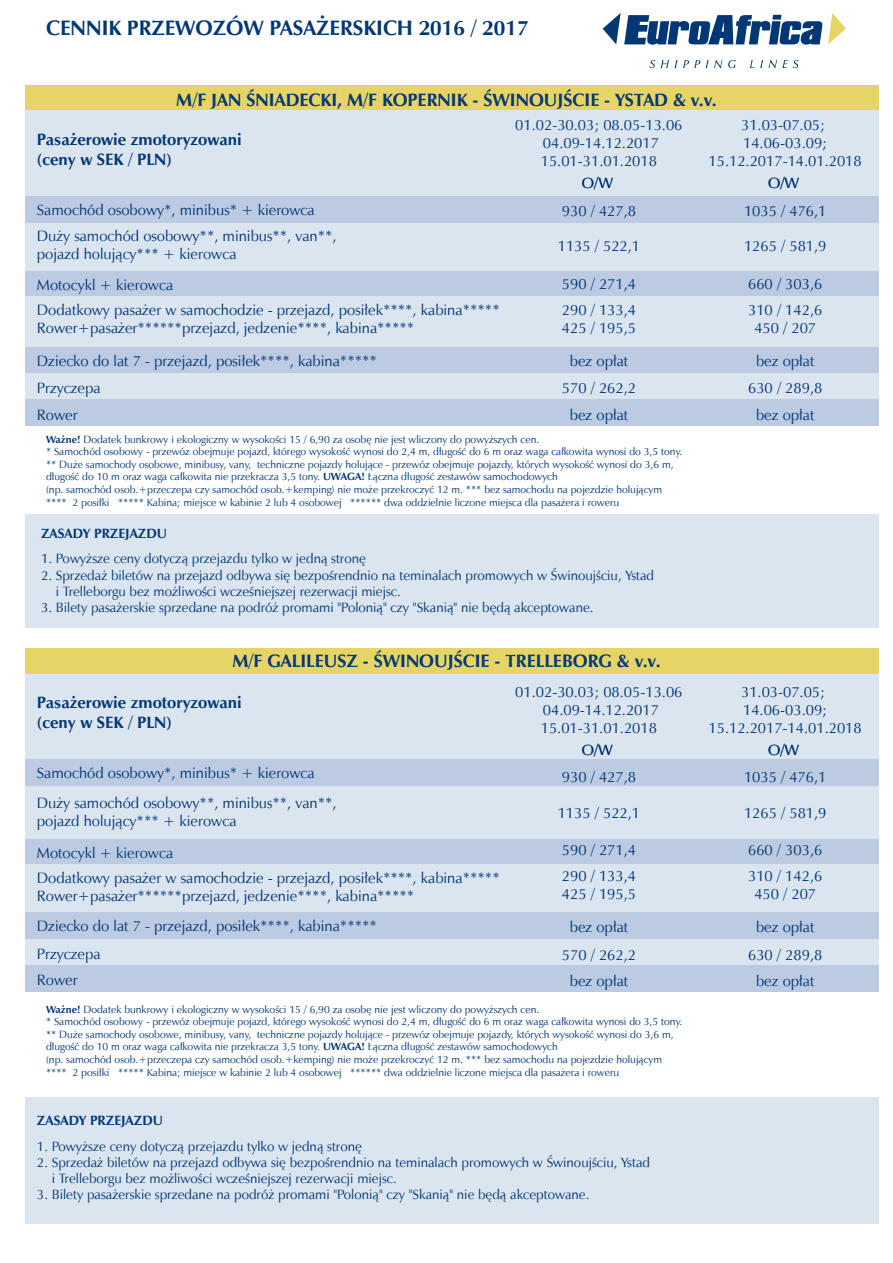
<style>
.page{position:relative;width:893px;height:1263px;background:#fff}
.page>*{position:absolute;margin:0;border:0;box-sizing:border-box;transform-origin:0 0}
.t1{font:700 21px "Zapf Humnst EU";color:#013775}
.t2{font:700 18px "Zapf Humnst EU";color:#013775}
.t3{font:700 16.5px/19.8px "Zapf Humnst EU";color:#013775}
.t4{font:15px/18px "Zapf Humnst EU";color:#013775}
.t5{font:13.5px/16.2px "Zapf Humnst EU";color:#013775}
.t6{font:700 13.5px "Zapf Humnst EU";color:#013775}
.t7{font:10.5px/12.6px "Zapf Humnst EU";color:#013775}
.s1{font-weight:700}
</style>
<div class="page">
<div style="left:25px;top:1097px;width:854px;height:127px;background:#dbe5f0"></div>
<div style="left:25px;top:85px;width:854px;height:25px;background:#e6d467"></div>
<div style="left:25px;top:110px;width:854px;height:86px;background:#dbe5f0"></div>
<div style="left:25px;top:674px;width:854px;height:86px;background:#dbe5f0"></div>
<div style="left:25px;top:196px;width:854px;height:27px;background:#bccbe2"></div>
<div style="left:25px;top:270px;width:854px;height:27px;background:#bccbe2"></div>
<div style="left:25px;top:223px;width:854px;height:47px;background:#dbe5f0"></div>
<div style="left:25px;top:297px;width:854px;height:50px;background:#dbe5f0"></div>
<div style="left:25px;top:347px;width:854px;height:26px;background:#bccbe2"></div>
<div style="left:25px;top:373px;width:854px;height:27px;background:#dbe5f0"></div>
<div style="left:25px;top:400px;width:854px;height:26px;background:#bccbe2"></div>
<div style="left:25px;top:760px;width:854px;height:26px;background:#bccbe2"></div>
<div style="left:25px;top:838px;width:854px;height:26px;background:#bccbe2"></div>
<div style="left:25px;top:786px;width:854px;height:52px;background:#dbe5f0"></div>
<div style="left:25px;top:865px;width:854px;height:48px;background:#dbe5f0"></div>
<div style="left:25px;top:913px;width:854px;height:26px;background:#bccbe2"></div>
<div style="left:25px;top:939px;width:854px;height:26px;background:#dbe5f0"></div>
<div style="left:25px;top:965px;width:854px;height:27px;background:#bccbe2"></div>
<div style="left:25px;top:515px;width:854px;height:113px;background:#dbe5f0"></div>
<div style="left:25px;top:648px;width:854px;height:26px;background:#e6d467"></div>
<svg style="left:828px;top:13px;width:18px;height:31px"></svg>
<svg style="left:649px;top:60px;width:6px;height:8px"></svg>
<svg style="left:661px;top:60px;width:8px;height:8px"></svg>
<svg style="left:675px;top:60px;width:2px;height:8px"></svg>
<svg style="left:683px;top:60px;width:17px;height:8px"></svg>
<svg style="left:706px;top:60px;width:16px;height:8px"></svg>
<svg style="left:728px;top:60px;width:8px;height:8px"></svg>
<svg style="left:750px;top:60px;width:4px;height:8px"></svg>
<svg style="left:760px;top:60px;width:3px;height:8px"></svg>
<svg style="left:769px;top:60px;width:30px;height:8px"></svg>
<svg style="left:603px;top:13px;width:219px;height:32px"></svg>
<h1 class="t1" style="left:46px;top:15px;width:484px">CENNIK PRZEWOZÓW PASAŻERSKICH 2016 / 2017</h1>
<h2 class="t2" style="left:176px;top:89px;width:542px">M/F JAN ŚNIADECKI, M/F KOPERNIK - ŚWINOUJŚCIE - YSTAD &amp; v.v.</h2>
<h3 class="t3" style="left:37px;top:130px;width:206px">Pasażerowie zmotoryzowani (ceny w SEK / PLN)</h3>
<h3 class="t4" style="left:37px;top:196px;width:301px;line-height:26.2px">Samochód osobowy*, minibus* + kierowca<br>Duży samochód osobowy**, minibus**, van**,</h3>
<h3 class="t4" style="left:37px;top:238px;width:201px;line-height:31.2px">pojazd holujący*** + kierowca<br>Motocykl + kierowca</h3>
<h3 class="t4" style="left:37px;top:301px;width:464px">Dodatkowy pasażer w samochodzie - przejazd, posiłek****, kabina*****<br>Rower+pasażer******przejazd, jedzenie****, kabina*****</h3>
<h3 class="t4" style="left:37px;top:352px;width:342px">Dziecko do lat 7 - przejazd, posiłek****, kabina*****</h3>
<h3 class="t4" style="left:515px;top:116px;width:169px;text-align:center">01.02-30.03; 08.05-13.06<br>04.09-14.12.2017<br>15.01-31.01.2018</h3>
<h3 class="t4" style="left:562px;top:202px;width:76px">930 / 427,8</h3>
<h3 class="t4" style="left:708px;top:116px;width:155px;text-align:center">31.03-07.05;<br>14.06-03.09;<br>15.12.2017-14.01.2018</h3>
<h3 class="t4" style="left:744px;top:202px;width:84px">1035 / 476,1</h3>
<h3 class="t4" style="left:582px;top:174px;width:33px">O/W</h3>
<h3 class="t4" style="left:768px;top:174px;width:33px">O/W</h3>
<h3 class="t4" style="left:558px;top:237px;width:84px">1135 / 522,1</h3>
<h3 class="t4" style="left:744px;top:237px;width:84px">1265 / 581,9</h3>
<h3 class="t4" style="left:562px;top:274px;width:76px">590 / 271,4</h3>
<h3 class="t4" style="left:748px;top:274px;width:76px">660 / 303,6</h3>
<h3 class="t4" style="left:562px;top:301px;width:76px">290 / 133,4<br>425 / 195,5</h3>
<h3 class="t4" style="left:748px;top:301px;width:76px;text-align:center">310 / 142,6<br>450 / 207</h3>
<h3 class="t4" style="left:570px;top:351px;width:60px">bez opłat</h3>
<h3 class="t4" style="left:570px;top:406px;width:60px">bez opłat</h3>
<h3 class="t4" style="left:756px;top:351px;width:60px">bez opłat</h3>
<h3 class="t4" style="left:756px;top:406px;width:60px">bez opłat</h3>
<h3 class="t4" style="left:562px;top:379px;width:76px">570 / 262,2</h3>
<h3 class="t4" style="left:748px;top:379px;width:76px">630 / 289,8</h3>
<h3 class="t4" style="left:37px;top:375px;width:65px;line-height:26.2px">Przyczepa<br>Rower</h3>
<p class="t7" style="left:46px;top:433px;width:638px"><span class="s1">Ważne!</span> Dodatek bunkrowy i ekologiczny w wysokości 15 / 6,90 za osobę nie jest wliczony do powyższych cen.<br>* Samochód osobowy - przewóz obejmuje pojazd, którego wysokość wynosi do 2,4 m, długość do 6 m oraz waga całkowita wynosi do 3,5 tony. ** Duże samochody osobowe, minibusy, vany, techniczne pojazdy holujące - przewóz obejmuje pojazdy, których wysokość wynosi do 3,6 m, długość do 10 m oraz waga całkowita nie przekracza 3,5 tony. <span class="s1">UWAGA!</span> Łączna długość zestawów samochodowych<br>(np. samochód osob.+przeczepa czy samochód osob.+kemping) nie może przekroczyć 12 m. *** bez samochodu na pojezdzie holującym **** 2 posiłki ***** Kabina; miejsce w kabinie 2 lub 4 osobowej ****** dwa oddzielnie liczone miejsca dla pasażera i roweru</p>
<p class="t6" style="left:41px;top:524px;width:128px">ZASADY PRZEJAZDU</p>
<p class="t5" style="left:41px;top:551px;width:326px">1. Powyższe ceny dotyczą przejazdu tylko w jedną stronę</p>
<p class="t5" style="left:56px;top:567px;width:600px;text-indent:-15px">2. Sprzedaż biletów na przejazd odbywa się bezpośrendnio na teminalach promowych w Świnoujściu, Ystad i Trelleborgu bez możliwości wcześniejszej rezerwacji miejsc.</p>
<p class="t5" style="left:41px;top:599px;width:554px">3. Bilety pasażerskie sprzedane na podróż promami "Polonią" czy "Skanią" nie będą akceptowane.</p>
<h2 class="t2" style="left:232px;top:650px;width:430px">M/F GALILEUSZ - ŚWINOUJŚCIE - TRELLEBORG &amp; v.v.</h2>
<h3 class="t3" style="left:37px;top:693px;width:206px">Pasażerowie zmotoryzowani (ceny w SEK / PLN)</h3>
<h3 class="t4" style="left:37px;top:757px;width:301px;line-height:30.5px">Samochód osobowy*, minibus* + kierowca<br>Duży samochód osobowy**, minibus**, van**,</h3>
<h3 class="t4" style="left:37px;top:805px;width:201px;line-height:32px">pojazd holujący*** + kierowca<br>Motocykl + kierowca</h3>
<h3 class="t4" style="left:37px;top:869px;width:464px">Dodatkowy pasażer w samochodzie - przejazd, posiłek****, kabina*****<br>Rower+pasażer******przejazd, jedzenie****, kabina*****</h3>
<h3 class="t4" style="left:37px;top:912px;width:342px;line-height:27px">Dziecko do lat 7 - przejazd, posiłek****, kabina*****<br>Przyczepa<br>Rower</h3>
<h3 class="t4" style="left:515px;top:683px;width:169px;text-align:center">01.02-30.03; 08.05-13.06<br>04.09-14.12.2017<br>15.01-31.01.2018</h3>
<h3 class="t4" style="left:562px;top:768px;width:76px">930 / 427,8</h3>
<h3 class="t4" style="left:582px;top:740px;width:33px">O/W</h3>
<h3 class="t4" style="left:558px;top:803px;width:84px">1135 / 522,1</h3>
<h3 class="t4" style="left:562px;top:841px;width:76px">590 / 271,4</h3>
<h3 class="t4" style="left:562px;top:867px;width:76px">290 / 133,4<br>425 / 195,5</h3>
<h3 class="t4" style="left:570px;top:918px;width:60px">bez opłat</h3>
<h3 class="t4" style="left:570px;top:972px;width:60px">bez opłat</h3>
<h3 class="t4" style="left:562px;top:946px;width:76px">570 / 262,2</h3>
<p class="t7" style="left:46px;top:1003px;width:638px"><span class="s1">Ważne!</span> Dodatek bunkrowy i ekologiczny w wysokości 15 / 6,90 za osobę nie jest wliczony do powyższych cen.<br>* Samochód osobowy - przewóz obejmuje pojazd, którego wysokość wynosi do 2,4 m, długość do 6 m oraz waga całkowita wynosi do 3,5 tony. ** Duże samochody osobowe, minibusy, vany, techniczne pojazdy holujące - przewóz obejmuje pojazdy, których wysokość wynosi do 3,6 m, długość do 10 m oraz waga całkowita nie przekracza 3,5 tony. <span class="s1">UWAGA!</span> Łączna długość zestawów samochodowych<br>(np. samochód osob.+przeczepa czy samochód osob.+kemping) nie może przekroczyć 12 m. *** bez samochodu na pojezdzie holującym **** 2 posiłki ***** Kabina; miejsce w kabinie 2 lub 4 osobowej ****** dwa oddzielnie liczone miejsca dla pasażera i roweru</p>
<p class="t6" style="left:37px;top:1112px;width:128px">ZASADY PRZEJAZDU</p>
<p class="t5" style="left:37px;top:1138px;width:326px">1. Powyższe ceny dotyczą przejazdu tylko w jedną stronę</p>
<p class="t5" style="left:52px;top:1154px;width:600px;text-indent:-15px">2. Sprzedaż biletów na przejazd odbywa się bezpośrendnio na teminalach promowych w Świnoujściu, Ystad i Trelleborgu bez możliwości wcześniejszej rezerwacji miejsc.</p>
<p class="t5" style="left:37px;top:1187px;width:554px">3. Bilety pasażerskie sprzedane na podróż promami "Polonią" czy "Skanią" nie będą akceptowane.</p>
<h3 class="t4" style="left:708px;top:683px;width:155px;text-align:center">31.03-07.05;<br>14.06-03.09;<br>15.12.2017-14.01.2018</h3>
<h3 class="t4" style="left:744px;top:768px;width:84px">1035 / 476,1</h3>
<h3 class="t4" style="left:768px;top:740px;width:33px">O/W</h3>
<h3 class="t4" style="left:744px;top:803px;width:84px">1265 / 581,9</h3>
<h3 class="t4" style="left:748px;top:841px;width:76px">660 / 303,6</h3>
<h3 class="t4" style="left:748px;top:867px;width:76px;text-align:center">310 / 142,6<br>450 / 207</h3>
<h3 class="t4" style="left:756px;top:918px;width:60px">bez opłat</h3>
<h3 class="t4" style="left:756px;top:972px;width:60px">bez opłat</h3>
<h3 class="t4" style="left:748px;top:946px;width:76px">630 / 289,8</h3>
</div>
